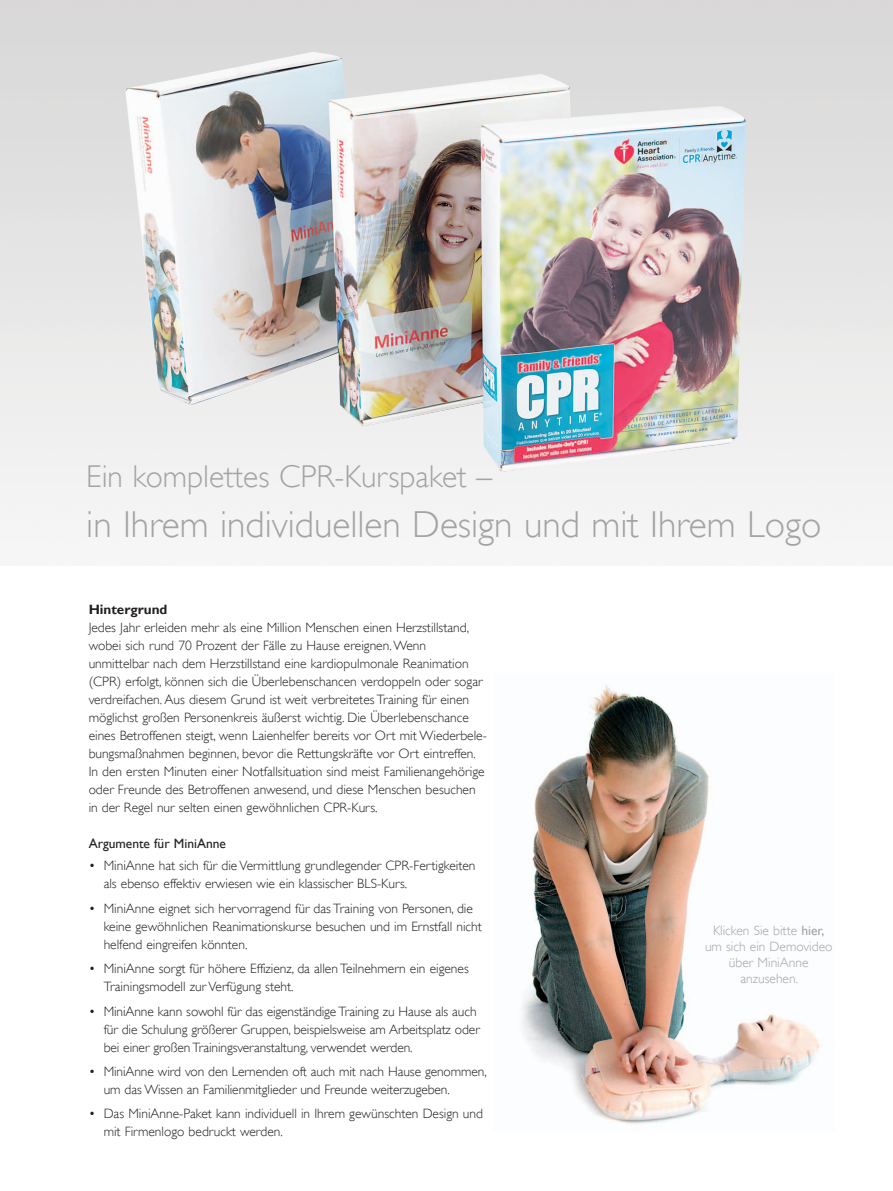
<style>
.page{position:relative;width:893px;height:1191px;background:#fff}
.page>*{position:absolute;margin:0;border:0;box-sizing:border-box;transform-origin:0 0}
.t1{font:300 37.5px "Gill Alt One";color:#a3a3a3}
.t2{font:300 31.5px "Gill Alt One";color:#a3a3a3}
.t3{font:300 13.5px/18px "Gill Alt One";color:#231f20}
.t4{font:300 13.5px "Gill Alt One";color:#a3a3a3}
.t5{font:13.5px "Gill Alt One";color:#231f20}
.t6{font:700 13.5px "Gill Alt One";color:#231f20}
.s1{font-weight:400}
</style>
<div class="page">
<img style="left:123px;top:52px;width:623px;height:420px">
<img style="left:521px;top:685px;width:299px;height:439px">
<p class="t2" style="left:86px;top:458px;width:407px">Ein komplettes CPR-Kurspaket –</p>
<p class="t1" style="left:86px;top:502px;width:737px">in Ihrem individuellen Design und mit Ihrem Logo</p>
<p class="t6" style="left:89px;top:602px;width:80px">Hintergrund</p>
<p class="t3" style="left:89px;top:618px;width:400px">Jedes Jahr erleiden mehr als eine Million Menschen einen Herzstillstand, wobei sich rund 70 Prozent der Fälle zu Hause ereignen. Wenn unmittelbar nach dem Herzstillstand eine kardiopulmonale Reanimation (CPR) erfolgt, können sich die Überlebenschancen verdoppeln oder sogar verdreifachen. Aus diesem Grund ist weit verbreitetes Training für einen möglichst großen Personenkreis äußerst wichtig. Die Überlebenschance eines Betroffenen steigt, wenn Laienhelfer bereits vor Ort mit Wiederbele&shy;bungsmaßnahmen beginnen, bevor die Rettungskräfte vor Ort eintreffen.<br>In den ersten Minuten einer Notfallsituation sind meist Familienangehörige oder Freunde des Betroffenen anwesend, und diese Menschen besuchen in der Regel nur selten einen gewöhnlichen CPR-Kurs.</p>
<p class="t5" style="left:89px;top:836px;width:139px">Argumente für MiniAnne</p>
<p class="t3" style="left:104px;top:857px;width:373px;text-indent:-15px">• MiniAnne hat sich für die Vermittlung grundlegender CPR-Fertigkeiten als ebenso effektiv erwiesen wie ein klassischer BLS-Kurs.</p>
<p class="t3" style="left:104px;top:899px;width:380px;text-indent:-15px">• MiniAnne eignet sich hervorragend für das Training von Personen, die keine gewöhnlichen Reanimationskurse besuchen und im Ernstfall nicht helfend eingreifen könnten.</p>
<p class="t3" style="left:104px;top:959px;width:367px;text-indent:-15px">• MiniAnne sorgt für höhere Effizienz, da allen Teilnehmern ein eigenes<br>Trainingsmodell zur Verfügung steht.</p>
<p class="t3" style="left:104px;top:1002px;width:378px;text-indent:-15px">• MiniAnne kann sowohl für das eigenständige Training zu Hause als auch für die Schulung größerer Gruppen, beispielsweise am Arbeitsplatz oder bei einer großen Trainingsveranstaltung, verwendet werden.</p>
<p class="t3" style="left:104px;top:1062px;width:385px;text-indent:-15px">• MiniAnne wird von den Lernenden oft auch mit nach Hause genommen, um das Wissen an Familienmitglieder und Freunde weiterzugeben.</p>
<p class="t3" style="left:104px;top:1104px;width:381px;text-indent:-15px">• Das MiniAnne-Paket kann individuell in Ihrem gewünschten Design und mit Firmenlogo bedruckt werden.</p>
<p class="t4" style="left:713px;top:922px;width:113px">Klicken Sie bitte <span class="s1">hier,</span></p>
<p class="t4" style="left:705px;top:938px;width:129px">um sich ein Demovideo</p>
<p class="t4" style="left:729px;top:954px;width:81px">über MiniAnne</p>
<p class="t4" style="left:740px;top:971px;width:59px">anzusehen.</p>
</div>
